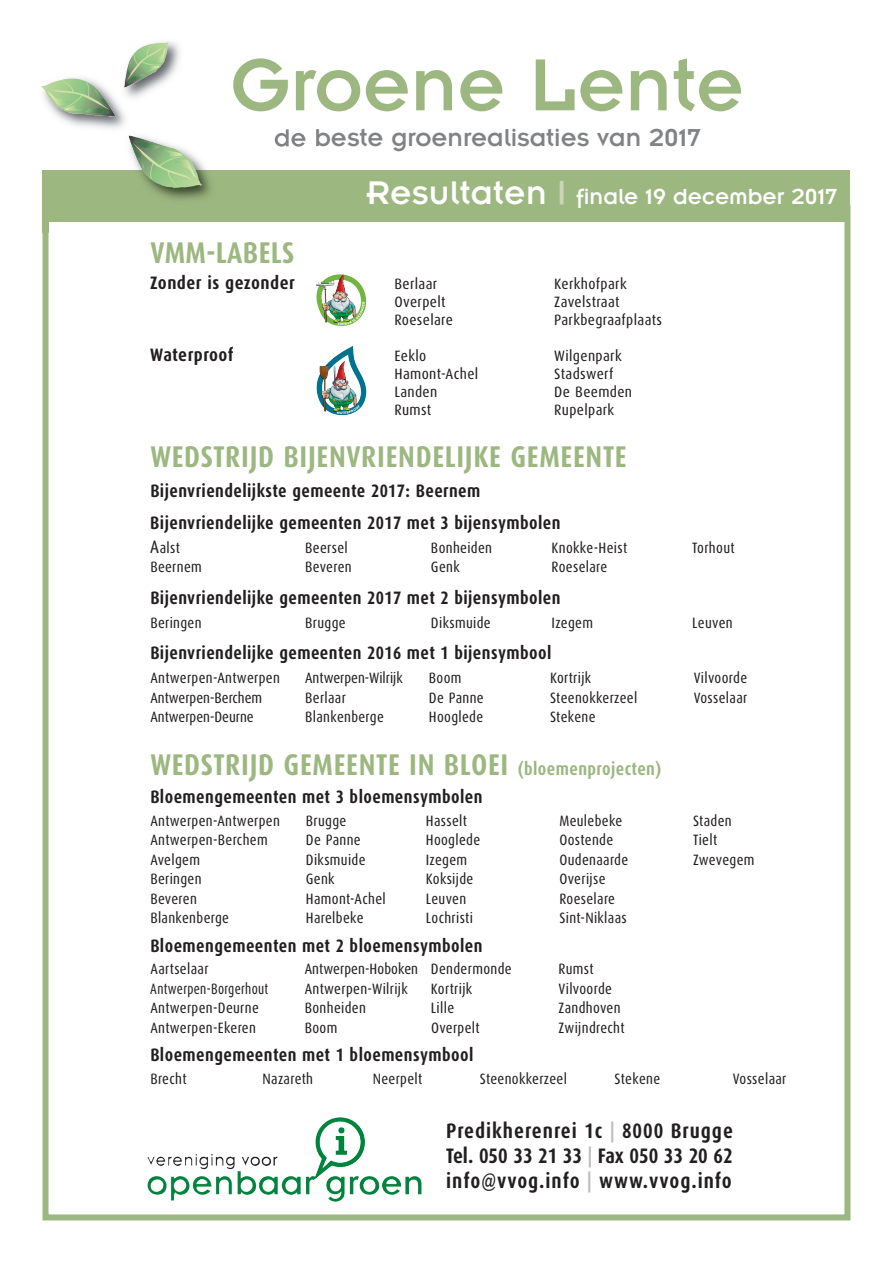
<style>
.page{position:relative;width:893px;height:1263px;background:#fff}
.page>*{position:absolute;margin:0;border:0;box-sizing:border-box;transform-origin:0 0}
.t1{font:81px "Insignia";color:#9cb780}
.t2{font:700 30px "Dax Condensed";letter-spacing:.025em;color:#9cb780}
.t3{font:27px "Insignia";color:#808285}
.t4{font:24px "Insignia";color:#fff}
.t5{font:700 21px/25.2px "Dax Condensed";letter-spacing:.045em;color:#231f20;text-align:justify}
.t6{font:700 18px/31.5px "Dax Condensed";letter-spacing:.025em;color:#231f20}
.t7{font:700 18px "Dax Condensed";letter-spacing:.025em;color:#231f20;scale:1.05 1}
.t8{font:15px "Dax Condensed";letter-spacing:.02em;color:#231f20}
.t9{font:15px "Dax Condensed";letter-spacing:.02em;color:#231f20;scale:1.05 1}
.t10{font:15px "Dax Condensed";color:#231f20}
.t11{font:15px "Dax Condensed";letter-spacing:.02em;color:#231f20;scale:.9 1}
.s1{font-size:36px}
.s2{font-size:36px;color:#cad6b9}
.s3{font-size:18px}
.s4{color:#bcbdc0}
</style>
<div class="page">
<div style="left:43px;top:205px;width:807px;height:1015px;border:6px solid #9cb780"></div>
<div style="left:43px;top:170px;width:807px;height:51px;background:#9cb780"></div>
<img style="left:42px;top:41px;width:275px;height:191px">
<svg style="left:43px;top:221px;width:6px;height:11px"></svg>
<img style="left:233px;top:58px;width:84px;height:53px">
<img style="left:275px;top:129px;width:42px;height:19px">
<img style="left:43px;top:170px;width:274px;height:51px">
<img style="left:41px;top:42px;width:161px;height:146px">
<img style="left:306px;top:1117px;width:59px;height:77px">
<img style="left:317px;top:366px;width:5px;height:21px">
<svg style="left:318px;top:277px;width:11px;height:7px"></svg>
<h1 class="t1" style="left:231px;top:59px;width:515px">Groene Lente</h1>
<h3 class="t3" style="left:274px;top:129px;width:428px">de beste groenrealisaties van 2017</h3>
<h3 class="t4" style="left:366px;top:189px;width:472px"><span class="s1">Resultaten</span> <span class="s2">|</span> finale 19 december 2017</h3>
<h2 class="t2" style="left:150px;top:236px;width:146px">VMM-LABELS</h2>
<p class="t7" style="left:150px;top:272px;width:139px">Zonder is gezonder</p>
<p class="t9" style="left:394px;top:275px;width:42px">Berlaar</p>
<p class="t9" style="left:554px;top:275px;width:70px">Kerkhofpark</p>
<p class="t9" style="left:394px;top:293px;width:50px">Overpelt</p>
<p class="t9" style="left:554px;top:293px;width:64px">Zavelstraat</p>
<p class="t9" style="left:394px;top:311px;width:57px">Roeselare</p>
<p class="t9" style="left:554px;top:311px;width:104px">Parkbegraafplaats</p>
<p class="t7" style="left:150px;top:344px;width:81px">Waterproof</p>
<p class="t9" style="left:394px;top:347px;width:32px">Eeklo</p>
<p class="t9" style="left:554px;top:347px;width:66px">Wilgenpark</p>
<p class="t9" style="left:394px;top:365px;width:81px">Hamont-Achel</p>
<p class="t9" style="left:554px;top:365px;width:58px">Stadswerf</p>
<p class="t9" style="left:394px;top:383px;width:42px">Landen</p>
<p class="t9" style="left:554px;top:383px;width:76px">De Beemden</p>
<p class="t9" style="left:394px;top:401px;width:37px">Rumst</p>
<p class="t9" style="left:554px;top:401px;width:59px">Rupelpark</p>
<h2 class="t2" style="left:150px;top:440px;width:478px">WEDSTRIJD BIJENVRIENDELIJKE GEMEENTE</h2>
<p class="t6" style="left:150px;top:475px;width:412px">Bijenvriendelijkste gemeente 2017: Beernem<br>Bijenvriendelijke gemeenten 2017 met 3 bijensymbolen</p>
<p class="t8" style="left:150px;top:539px;width:31px"><span class="s3">A</span>alst</p>
<p class="t8" style="left:305px;top:539px;width:44px">Beersel</p>
<p class="t8" style="left:431px;top:539px;width:63px">Bonheiden</p>
<p class="t8" style="left:552px;top:539px;width:77px">Knokke-Heist</p>
<p class="t8" style="left:692px;top:539px;width:44px">Torhout</p>
<p class="t8" style="left:150px;top:559px;width:53px">Beernem</p>
<p class="t8" style="left:305px;top:559px;width:48px">Beveren</p>
<p class="t8" style="left:431px;top:559px;width:30px">Genk</p>
<p class="t8" style="left:552px;top:559px;width:57px">Roeselare</p>
<p class="t6" style="left:150px;top:582px;width:412px">Bijenvriendelijke gemeenten 2017 met 2 bijensymbolen</p>
<p class="t8" style="left:150px;top:614px;width:53px">Beringen</p>
<p class="t8" style="left:305px;top:614px;width:42px">Brugge</p>
<p class="t8" style="left:431px;top:614px;width:61px">Diksmuide</p>
<p class="t8" style="left:552px;top:614px;width:43px">Izegem</p>
<p class="t8" style="left:692px;top:614px;width:42px">Leuven</p>
<p class="t6" style="left:150px;top:637px;width:403px">Bijenvriendelijke gemeenten 2016 met 1 bijensymbool</p>
<p class="t8" style="left:150px;top:670px;width:131px">Antwerpen-Antwerpen</p>
<p class="t10" style="left:305px;top:670px;width:99px">Antwerpen-Wilrijk</p>
<p class="t8" style="left:429px;top:670px;width:34px">Boom</p>
<p class="t8" style="left:550px;top:670px;width:43px">Kortrijk</p>
<p class="t8" style="left:694px;top:670px;width:55px">Vilvoorde</p>
<p class="t10" style="left:150px;top:689px;width:113px">Antwerpen-Berchem</p>
<p class="t8" style="left:305px;top:689px;width:42px">Berlaar</p>
<p class="t8" style="left:429px;top:689px;width:56px">De Panne</p>
<p class="t8" style="left:550px;top:689px;width:89px">Steenokkerzeel</p>
<p class="t8" style="left:694px;top:689px;width:55px">Vosselaar</p>
<p class="t10" style="left:150px;top:709px;width:105px">Antwerpen-Deurne</p>
<p class="t8" style="left:305px;top:709px;width:80px">Blankenberge</p>
<p class="t8" style="left:429px;top:709px;width:56px">Hooglede</p>
<p class="t8" style="left:550px;top:709px;width:47px">Stekene</p>
<h2 class="t2" style="left:150px;top:747px;width:513px">WEDSTRIJD GEMEENTE IN BLOEI <span class="s3">(bloemenprojecten)</span></h2>
<p class="t6" style="left:150px;top:781px;width:334px">Bloemengemeenten met 3 bloemensymbolen</p>
<p class="t8" style="left:150px;top:812px;width:131px">Antwerpen-Antwerpen</p>
<p class="t8" style="left:306px;top:812px;width:42px">Brugge</p>
<p class="t8" style="left:426px;top:812px;width:43px">Hasselt</p>
<p class="t8" style="left:559px;top:812px;width:64px">Meulebeke</p>
<p class="t8" style="left:693px;top:812px;width:40px">Staden</p>
<p class="t8" style="left:150px;top:832px;width:119px">Antwerpen-Berchem</p>
<p class="t8" style="left:306px;top:832px;width:56px">De Panne</p>
<p class="t8" style="left:426px;top:832px;width:56px">Hooglede</p>
<p class="t8" style="left:559px;top:832px;width:55px">Oostende</p>
<p class="t8" style="left:693px;top:832px;width:26px">Tielt</p>
<p class="t8" style="left:150px;top:851px;width:51px">Avelgem</p>
<p class="t8" style="left:306px;top:851px;width:61px">Diksmuide</p>
<p class="t8" style="left:426px;top:851px;width:43px">Izegem</p>
<p class="t8" style="left:559px;top:851px;width:70px">Oudenaarde</p>
<p class="t8" style="left:693px;top:851px;width:63px">Zwevegem</p>
<p class="t8" style="left:150px;top:871px;width:53px">Beringen</p>
<p class="t8" style="left:306px;top:871px;width:30px">Genk</p>
<p class="t8" style="left:426px;top:871px;width:49px">Koksijde</p>
<p class="t8" style="left:559px;top:871px;width:48px">Overijse</p>
<p class="t8" style="left:150px;top:890px;width:48px">Beveren</p>
<p class="t8" style="left:306px;top:890px;width:81px">Hamont-Achel</p>
<p class="t8" style="left:426px;top:890px;width:42px">Leuven</p>
<p class="t8" style="left:559px;top:890px;width:57px">Roeselare</p>
<p class="t8" style="left:150px;top:910px;width:80px">Blankenberge</p>
<p class="t8" style="left:306px;top:910px;width:59px">Harelbeke</p>
<p class="t8" style="left:426px;top:910px;width:49px">Lochristi</p>
<p class="t8" style="left:559px;top:910px;width:69px">Sint-Niklaas</p>
<p class="t6" style="left:150px;top:930px;width:334px">Bloemengemeenten met 2 bloemensymbolen</p>
<p class="t8" style="left:150px;top:961px;width:60px">Aartselaar</p>
<p class="t8" style="left:305px;top:961px;width:208px">Antwerpen-Hoboken Dendermonde</p>
<p class="t8" style="left:559px;top:961px;width:37px">Rumst</p>
<p class="t11" style="left:150px;top:980px;width:133px">Antwerpen-Borgerhout</p>
<p class="t8" style="left:305px;top:980px;width:105px">Antwerpen-Wilrijk</p>
<p class="t8" style="left:431px;top:980px;width:43px">Kortrijk</p>
<p class="t8" style="left:559px;top:980px;width:55px">Vilvoorde</p>
<p class="t8" style="left:150px;top:1000px;width:110px">Antwerpen-Deurne</p>
<p class="t8" style="left:305px;top:1000px;width:63px">Bonheiden</p>
<p class="t8" style="left:431px;top:1000px;width:25px">Lille</p>
<p class="t8" style="left:559px;top:1000px;width:64px">Zandhoven</p>
<p class="t8" style="left:150px;top:1019px;width:107px">Antwerpen-Ekeren</p>
<p class="t8" style="left:305px;top:1019px;width:34px">Boom</p>
<p class="t8" style="left:431px;top:1019px;width:50px">Overpelt</p>
<p class="t8" style="left:559px;top:1019px;width:68px">Zwijndrecht</p>
<p class="t6" style="left:150px;top:1039px;width:325px">Bloemengemeenten met 1 bloemensymbool</p>
<p class="t8" style="left:150px;top:1070px;width:38px">Brecht</p>
<p class="t8" style="left:263px;top:1070px;width:52px">Nazareth</p>
<p class="t8" style="left:373px;top:1070px;width:51px">Neerpelt</p>
<p class="t8" style="left:480px;top:1070px;width:89px">Steenokkerzeel</p>
<p class="t8" style="left:615px;top:1070px;width:47px">Stekene</p>
<p class="t8" style="left:733px;top:1070px;width:55px">Vosselaar</p>
<h3 class="t5" style="left:446px;top:1118px;width:288px">Predikherenrei 1c <span class="s4">|</span> 8000 Brugge Tel. 050 33 21 33 <span class="s4">|</span> Fax 050 33 20 62 info@vvog.info <span class="s4">|</span> www.vvog.info</h3>
</div>
